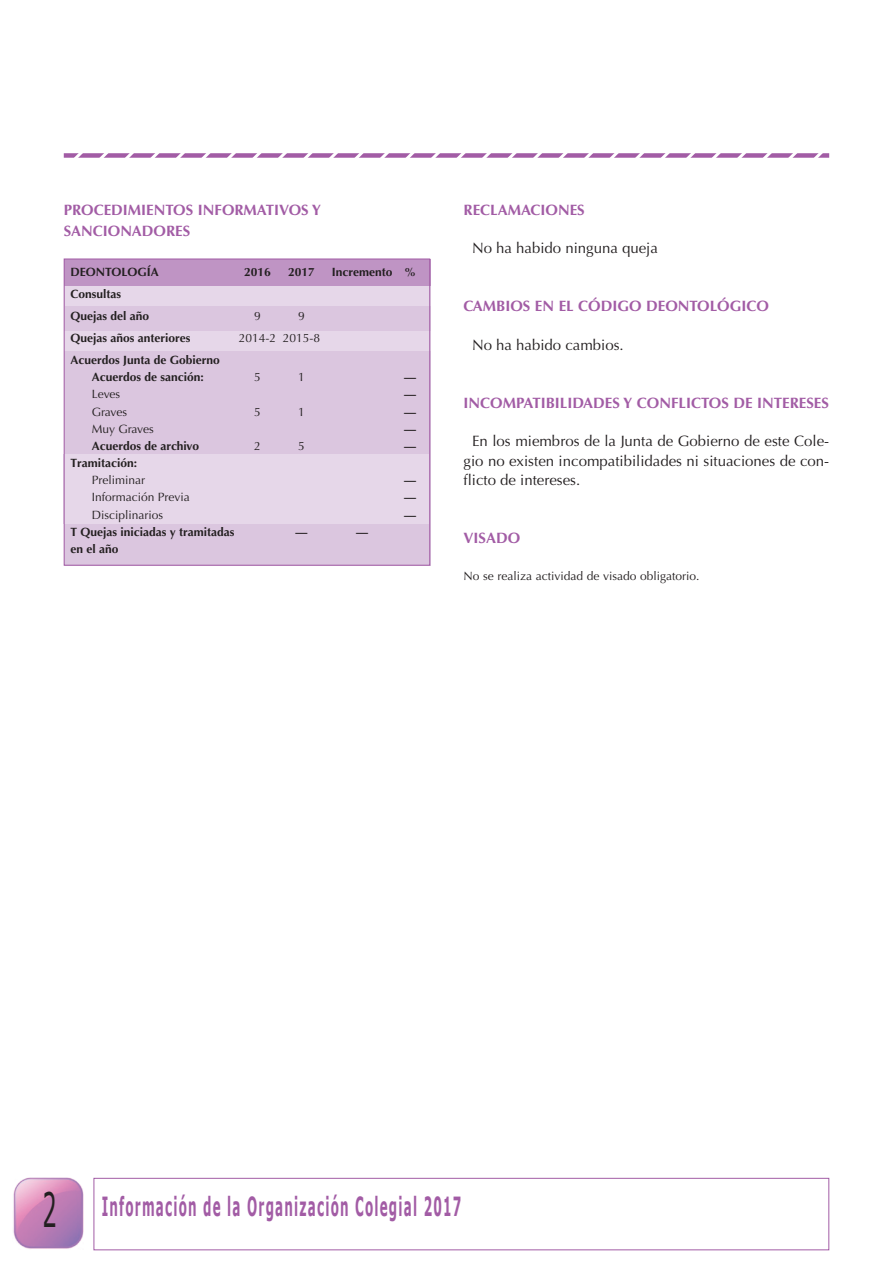
<style>
.page{position:relative;width:893px;height:1263px;background:#fff}
.page>*{position:absolute;margin:0;border:0;box-sizing:border-box;transform-origin:0 0}
.t1{font:47.25px "Verdana";color:#231f20;scale:.48 1}
.t2{font:700 26.4px "Verdana";letter-spacing:.1em;color:#a25ca5;scale:.45 1}
.t3{font:15px/19.5px "Optima";color:#231f20;text-align:justify}
.t4{font:700 15px/21.5px "Optima";color:#a25ca5}
.t5{font:700 12px/21.9px "Optima";color:#231f20}
.t6{font:12px "Optima";color:#231f20}
.t7{font:12px "Optima";color:#231f20}
</style>
<div class="page">
<div style="left:94px;top:1178px;width:735px;height:72px;border:1px solid #a25ca5"></div>
<img style="left:13px;top:1178px;width:71px;height:71px">
<svg style="left:65px;top:153px;width:765px;height:5px;background:#b884bb"></svg>
<div style="left:65px;top:268px;width:366px;height:298px;background:#dbc6df"></div>
<div style="left:64px;top:259px;width:367px;height:26px;background:#bf94c4"></div>
<div style="left:65px;top:286px;width:366px;height:20px;background:#e6d7e9"></div>
<div style="left:64px;top:331px;width:367px;height:20px;background:#e6d7e9"></div>
<div style="left:64px;top:454px;width:365px;height:69px;background:#e6d7e9"></div>
<div style="left:64px;top:259px;width:366px;height:307px;border:1px solid #a25ca5"></div>
<p class="t4" style="left:64px;top:199px;width:259px">PROCEDIMIENTOS INFORMATIVOS Y<br>SANCIONADORES</p>
<p class="t4" style="left:463px;top:199px;width:123px">RECLAMACIONES</p>
<p class="t3" style="left:472px;top:238px;width:187px">No ha habido ninguna queja</p>
<p class="t5" style="left:71px;top:262px;width:90px">DEONTOLOGÍA</p>
<p class="t5" style="left:244px;top:262px;width:28px">2016</p>
<p class="t5" style="left:288px;top:262px;width:28px">2017</p>
<p class="t5" style="left:332px;top:262px;width:86px">Incremento %</p>
<p class="t5" style="left:71px;top:283px;width:80px">Consultas<br>Quejas del año</p>
<p class="t6" style="left:254px;top:309px;width:8px">9</p>
<p class="t6" style="left:298px;top:309px;width:8px">9</p>
<p class="t5" style="left:71px;top:327px;width:122px">Quejas años anteriores</p>
<p class="t6" style="left:239px;top:331px;width:83px">2014-2 2015-8</p>
<p class="t5" style="left:71px;top:352px;width:151px;line-height:17.1px;text-align:center">Acuerdos Junta de Gobierno<br>Acuerdos de sanción:</p>
<p class="t6" style="left:254px;top:370px;width:8px">5</p>
<p class="t6" style="left:298px;top:370px;width:8px">1</p>
<p class="t5" style="left:404px;top:366px;width:13px">—</p>
<p class="t6" style="left:92px;top:387px;width:30px">Leves</p>
<p class="t5" style="left:404px;top:383px;width:13px">—</p>
<p class="t6" style="left:92px;top:404px;width:37px">Graves</p>
<p class="t6" style="left:254px;top:404px;width:8px">5</p>
<p class="t6" style="left:298px;top:404px;width:8px">1</p>
<p class="t5" style="left:404px;top:401px;width:13px">—</p>
<p class="t6" style="left:92px;top:422px;width:64px">Muy Graves</p>
<p class="t5" style="left:404px;top:418px;width:13px">—</p>
<p class="t5" style="left:92px;top:435px;width:109px">Acuerdos de archivo</p>
<p class="t6" style="left:254px;top:439px;width:8px">2</p>
<p class="t6" style="left:298px;top:439px;width:8px">5</p>
<p class="t5" style="left:404px;top:435px;width:13px">—</p>
<p class="t5" style="left:71px;top:452px;width:68px">Tramitación:</p>
<p class="t6" style="left:92px;top:473px;width:55px">Preliminar</p>
<p class="t5" style="left:404px;top:469px;width:13px">—</p>
<p class="t6" style="left:92px;top:490px;width:100px">Información Previa</p>
<p class="t5" style="left:404px;top:486px;width:13px">—</p>
<p class="t6" style="left:92px;top:507px;width:73px">Disciplinarios</p>
<p class="t5" style="left:404px;top:504px;width:13px">—</p>
<p class="t5" style="left:71px;top:521px;width:165px">T Quejas iniciadas y tramitadas</p>
<p class="t5" style="left:296px;top:521px;width:13px">—</p>
<p class="t5" style="left:356px;top:521px;width:13px">—</p>
<p class="t5" style="left:71px;top:538px;width:50px">en el año</p>
<p class="t4" style="left:463px;top:296px;width:307px">CAMBIOS EN EL CÓDIGO DEONTOLÓGICO</p>
<p class="t3" style="left:472px;top:335px;width:153px">No ha habido cambios.</p>
<p class="t4" style="left:463px;top:392px;width:367px">INCOMPATIBILIDADES Y CONFLICTOS DE INTERESES</p>
<p class="t3" style="left:463px;top:432px;width:367px;text-indent:9px">En los miembros de la Junta de Gobierno de este Cole&shy;gio no existen incompatibilidades ni situaciones de con&shy;flicto de intereses.</p>
<p class="t4" style="left:463px;top:528px;width:58px">VISADO</p>
<p class="t7" style="left:463px;top:571px;width:238px">No se realiza actividad de visado obligatorio.</p>
<h1 class="t1" style="left:42px;top:1180px;width:31px">2</h1>
<h2 class="t2" style="left:102px;top:1190px;width:801px">Información de la Organización Colegial 2017</h2>
</div>
